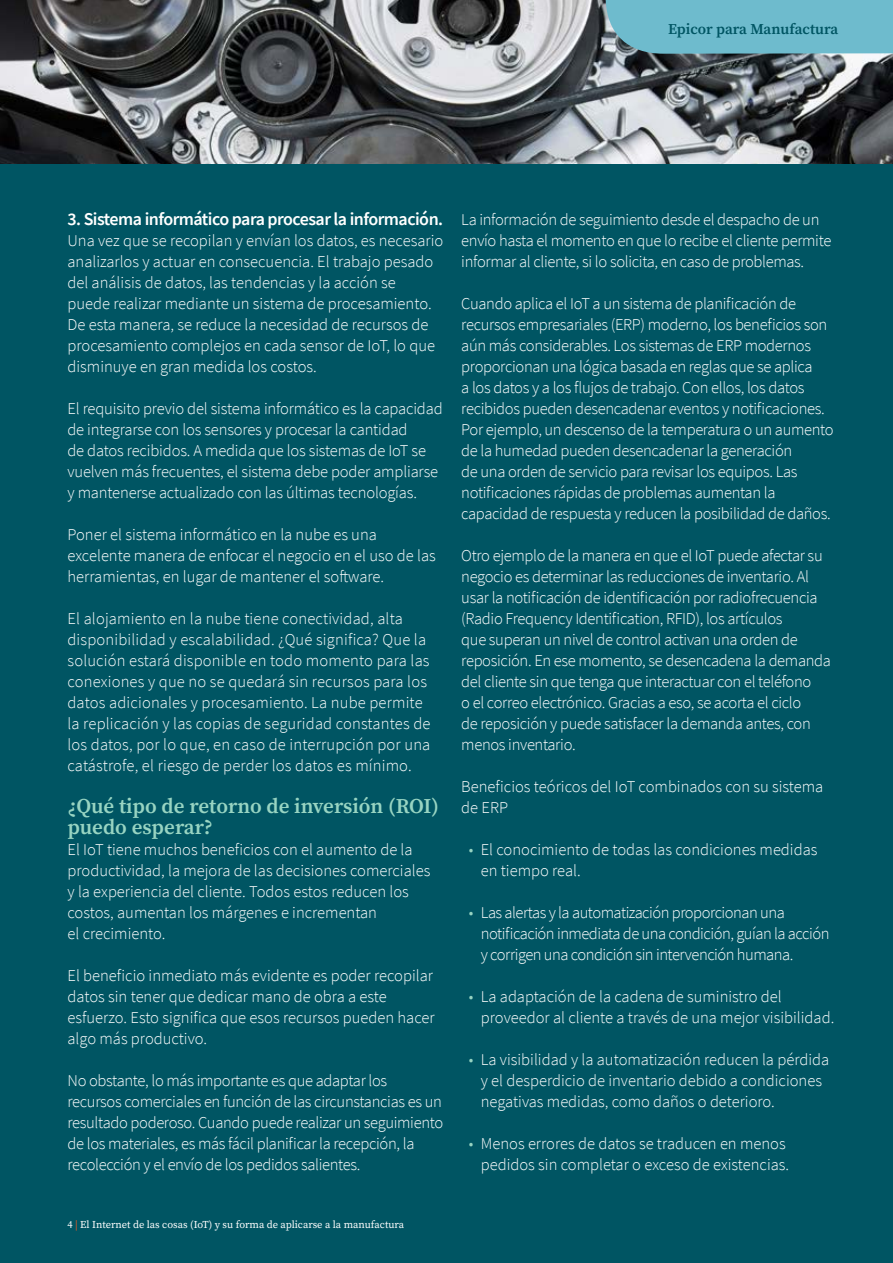
<style>
.page{position:relative;width:893px;height:1263px;background:#fff}
.page>*{position:absolute;margin:0;border:0;box-sizing:border-box;transform-origin:0 0}
.H2_Aqua{font:600 21px/21px "Source Serif Pro";color:#98d4c2}
.H3_White{font:600 18px "Source Sans Pro";letter-spacing:-.03em;color:#fff}
.Body_Copy--White{font:300 16.5px/21px "Source Sans Pro";letter-spacing:-.01em;color:#fff}
.Body_Copy--White-2{font:300 16.5px/21px "Source Sans Pro";letter-spacing:.01em;color:#fff}
.Body_Copy--White-3{font:300 16.5px/21px "Source Sans Pro";letter-spacing:-.03em;color:#fff}
.Industry_Right_Tab{font:600 15px "Source Serif Pro";letter-spacing:-.005em;color:#005563}
.t1{font:10.5px "Source Serif Pro";color:#fff}
.s1{color:#f15a22}
.s2{color:#98d4c2}
</style>
<div class="page">
<div style="left:0;top:163px;width:893px;height:1100px;background:#005563"></div>
<img style="left:0;top:0;width:893px;height:163px">
<div style="left:606px;top:0;width:287px;height:54px;background:#6ebbcd"></div>
<p class="Industry_Right_Tab" style="left:668px;top:19px;width:171px">Epicor para Manufactura</p>
<p class="H3_White" style="left:68px;top:207px;width:377px">3. Sistema informático para procesar la información.</p>
<p class="Body_Copy--White" style="left:68px;top:230px;width:377px">Una vez que se recopilan y envían los datos, es necesario analizarlos y actuar en consecuencia. El trabajo pesado del análisis de datos, las tendencias y la acción se<br>puede realizar mediante un sistema de procesamiento.<br>De esta manera, se reduce la necesidad de recursos de procesamiento complejos en cada sensor de IoT, lo que disminuye en gran medida los costos.</p>
<p class="Body_Copy--White" style="left:68px;top:398px;width:377px">El requisito previo del sistema informático es la capacidad de integrarse con los sensores y procesar la cantidad<br>de datos recibidos. A medida que los sistemas de IoT se vuelven más frecuentes, el sistema debe poder ampliarse y mantenerse actualizado con las últimas tecnologías.</p>
<p class="Body_Copy--White" style="left:68px;top:524px;width:370px">Poner el sistema informático en la nube es una excelente manera de enfocar el negocio en el uso de las herramientas, en lugar de mantener el software.</p>
<p class="Body_Copy--White-2" style="left:68px;top:608px;width:364px">El alojamiento en la nube tiene conectividad, alta disponibilidad y escalabilidad. ¿Qué significa? Que la solución estará disponible en todo momento para las conexiones y que no se quedará sin recursos para los datos adicionales y procesamiento. La nube permite la replicación y las copias de seguridad constantes de los datos, por lo que, en caso de interrupción por una catástrofe, el riesgo de perder los datos es mínimo.</p>
<p class="H2_Aqua" style="left:68px;top:795px;width:373px">¿Qué tipo de retorno de inversión (ROI) puedo esperar?</p>
<p class="Body_Copy--White" style="left:68px;top:839px;width:364px">El IoT tiene muchos beneficios con el aumento de la productividad, la mejora de las decisiones comerciales y la experiencia del cliente. Todos estos reducen los costos, aumentan los márgenes e incrementan<br>el crecimiento.</p>
<p class="Body_Copy--White" style="left:68px;top:965px;width:369px">El beneficio inmediato más evidente es poder recopilar datos sin tener que dedicar mano de obra a este esfuerzo. Esto significa que esos recursos pueden hacer algo más productivo.</p>
<p class="Body_Copy--White" style="left:68px;top:1070px;width:377px">No obstante, lo más importante es que adaptar los recursos comerciales en función de las circunstancias es un resultado poderoso. Cuando puede realizar un seguimiento de los materiales, es más fácil planificar la recepción, la recolección y el envío de los pedidos salientes.</p>
<p class="t1" style="left:68px;top:1217px;width:338px">4 <span class="s1">|</span> El Internet de las cosas (IoT) y su forma de aplicarse a la manufactura</p>
<p class="Body_Copy--White" style="left:461px;top:209px;width:372px">La información de seguimiento desde el despacho de un envío hasta el momento en que lo recibe el cliente permite informar al cliente, si lo solicita, en caso de problemas.</p>
<p class="Body_Copy--White" style="left:461px;top:293px;width:374px">Cuando aplica el IoT a un sistema de planificación de recursos empresariales (ERP) moderno, los beneficios son aún más considerables. Los sistemas de ERP modernos proporcionan una lógica basada en reglas que se aplica<br>a los datos y a los flujos de trabajo. Con ellos, los datos recibidos pueden desencadenar eventos y notificaciones.<br>Por ejemplo, un descenso de la temperatura o un aumento de la humedad pueden desencadenar la generación<br>de una orden de servicio para revisar los equipos. Las notificaciones rápidas de problemas aumentan la capacidad de respuesta y reducen la posibilidad de daños.</p>
<p class="Body_Copy--White" style="left:461px;top:545px;width:371px">Otro ejemplo de la manera en que el IoT puede afectar su negocio es determinar las reducciones de inventario. Al usar la notificación de identificación por radiofrecuencia (Radio Frequency Identification, RFID), los artículos<br>que superan un nivel de control activan una orden de reposición. En ese momento, se desencadena la demanda del cliente sin que tenga que interactuar con el teléfono<br>o el correo electrónico. Gracias a eso, se acorta el ciclo<br>de reposición y puede satisfacer la demanda antes, con menos inventario.</p>
<p class="Body_Copy--White" style="left:461px;top:776px;width:364px">Beneficios teóricos del IoT combinados con su sistema de ERP</p>
<p class="Body_Copy--White" style="left:481px;top:839px;width:338px;text-indent:-12px"><span class="s2">•</span> El conocimiento de todas las condiciones medidas en tiempo real.</p>
<p class="Body_Copy--White-3" style="left:481px;top:902px;width:350px;text-indent:-12px"><span class="s2">•</span> Las alertas y la automatización proporcionan una notificación inmediata de una condición, guían la acción y corrigen una condición sin intervención humana.</p>
<p class="Body_Copy--White" style="left:481px;top:986px;width:355px;text-indent:-12px"><span class="s2">•</span> La adaptación de la cadena de suministro del proveedor al cliente a través de una mejor visibilidad.</p>
<p class="Body_Copy--White" style="left:481px;top:1049px;width:350px;text-indent:-12px"><span class="s2">•</span> La visibilidad y la automatización reducen la pérdida y el desperdicio de inventario debido a condiciones negativas medidas, como daños o deterioro.</p>
<p class="Body_Copy--White" style="left:469px;top:1133px;width:322px;text-align:right"><span class="s2">•</span> Menos errores de datos se traducen en menos pedidos sin completar o exceso de existencias.</p>
</div>
